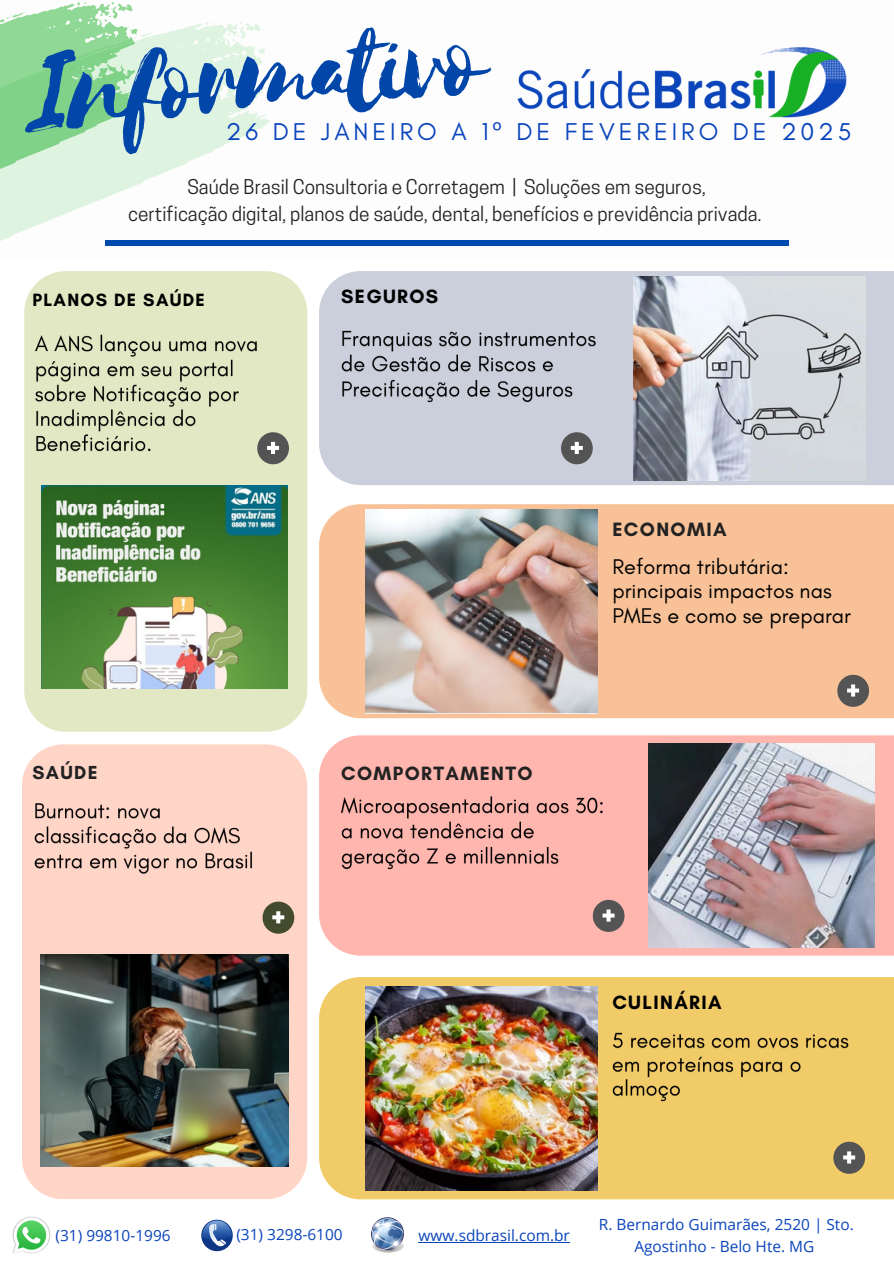
<style>
.page{position:relative;width:894px;height:1264px;background:#fff}
.page>*{position:absolute;margin:0;border:0;box-sizing:border-box;transform-origin:0 0}
.t1{font:132.6px "Selima";color:#0146a8}
.t2{font:24.75px "Glacial Indifference";letter-spacing:.16em;color:#0a44bc}
.t3{font:21.6px/24.8px "Glacial Indifference";color:#000}
.t4{font:700 19.65px "Glacial Indifference";letter-spacing:.07em;color:#222}
.t5{font:700 19.65px "Glacial Indifference";letter-spacing:.07em;color:#000}
.t6{font:700 19.2px "Glacial Indifference";letter-spacing:.07em;color:#222}
.t7{font:19.05px/26.2px "Cooper Hewitt";color:#222;text-align:center}
.t8{font:700 18.15px "Glacial Indifference";letter-spacing:.07em;color:#000}
.t9{font:15.45px/21.3px "Open Sans";color:#0a44bc;text-align:center}
.s1{font-family:"Noto Sans"}
</style>
<div class="page">
<div style="left:24px;top:278px;width:283px;height:453px;background:#e3e8c4"></div>
<img style="left:42px;top:485px;width:245px;height:204px">
<div style="left:319px;top:271px;width:574px;height:214px;background:#cbcedb"></div>
<div style="left:319px;top:504px;width:574px;height:214px;background:#f8c197"></div>
<img style="left:365px;top:509px;width:232px;height:204px">
<div style="left:319px;top:977px;width:574px;height:222px;background:#f2cb69"></div>
<div style="left:22px;top:744px;width:285px;height:455px;background:#ffd5c7"></div>
<img style="left:40px;top:954px;width:249px;height:212px">
<svg style="left:262px;top:901px;width:32px;height:32px"></svg>
<div style="left:319px;top:735px;width:574px;height:220px;background:#ffb6af"></div>
<img style="left:648px;top:743px;width:226px;height:204px">
<div style="left:105px;top:240px;width:683px;height:5px;background:#004aad"></div>
<svg style="left:24px;top:23px;width:264px;height:327px"></svg>
<svg style="left:204px;top:22px;width:10px;height:3px"></svg>
<svg style="left:227px;top:22px;width:40px;height:34px"></svg>
<svg style="left:0;top:2px;width:160px;height:328px"></svg>
<svg style="left:77px;top:2px;width:9px;height:4px"></svg>
<svg style="left:0;top:11px;width:26px;height:17px"></svg>
<svg style="left:99px;top:2px;width:55px;height:48px"></svg>
<img style="left:517px;top:47px;width:330px;height:71px">
<img style="left:365px;top:986px;width:232px;height:204px">
<svg style="left:201px;top:1219px;width:32px;height:32px"></svg>
<svg style="left:202px;top:1220px;width:30px;height:30px"></svg>
<svg style="left:202px;top:1220px;width:30px;height:26px"></svg>
<img style="left:12px;top:1216px;width:39px;height:38px">
<svg style="left:14px;top:1217px;width:35px;height:35px"></svg>
<svg style="left:561px;top:432px;width:31px;height:32px"></svg>
<svg style="left:837px;top:674px;width:31px;height:33px"></svg>
<svg style="left:833px;top:1141px;width:31px;height:32px"></svg>
<svg style="left:592px;top:899px;width:32px;height:32px"></svg>
<img style="left:633px;top:276px;width:231px;height:204px">
<svg style="left:371px;top:1217px;width:33px;height:36px"></svg>
<img style="left:32px;top:330px;width:228px;height:126px">
<svg style="left:257px;top:432px;width:32px;height:32px"></svg>
<img style="left:609px;top:1027px;width:243px;height:77px">
<img style="left:31px;top:797px;width:224px;height:80px">
<img style="left:338px;top:792px;width:267px;height:80px">
<img style="left:338px;top:325px;width:261px;height:80px">
<hr style="left:418px;top:1241px;width:151px;height:1px;background:#0a44bc">
<p class="t1" style="left:27px;top:23px;width:457px;rotate:-5deg">Informativo</p>
<h6 class="t2" style="left:226px;top:117px;width:626px">26 DE JANEIRO A 1<span class="s1">º</span> DE FEVEREIRO DE 2025</h6>
<p class="t7" style="left:128px;top:176px;width:635px">Saúde Brasil Consultoria e Corretagem | Soluções em seguros,<br>certificação digital, planos de saúde, dental, benefícios e previdência privada.</p>
<p class="t8" style="left:32px;top:289px;width:174px">PLANOS DE SAÚDE</p>
<p class="t5" style="left:341px;top:284px;width:99px">SEGUROS</p>
<h2 class="t6" style="left:32px;top:761px;width:67px">SAÚDE</h2>
<h3 class="t4" style="left:341px;top:761px;width:193px">COMPORTAMENTO</h3>
<p class="t4" style="left:612px;top:517px;width:116px">ECONOMIA</p>
<p class="t3" style="left:612px;top:554px;width:240px">Reforma tributária: principais impactos nas<br>PMEs e como se preparar</p>
<p class="t5" style="left:612px;top:990px;width:111px">CULINÁRIA</p>
<h1 class="t9" style="left:56px;top:1223px;width:116px">(31) 99810-1996</h1>
<p class="t9" style="left:236px;top:1223px;width:108px">(31) 3298-6100</p>
<p class="t9" style="left:418px;top:1224px;width:153px">www.sdbrasil.com.br</p>
<h5 class="t9" style="left:598px;top:1213px;width:256px">R. Bernardo Guimarães, 2520 | Sto.<br>Agostinho - Belo Hte. MG</h5>
</div>
